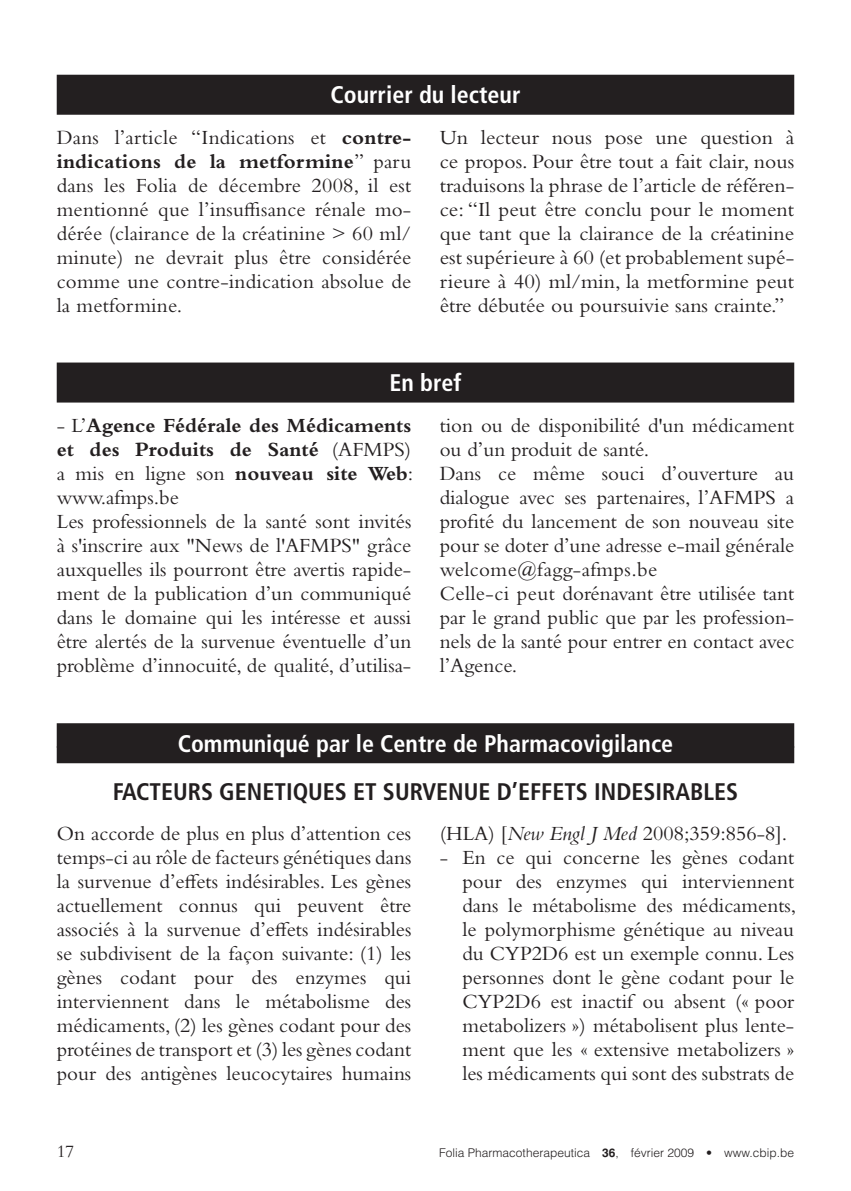
<style>
.page{position:relative;width:851px;height:1191px;background:#fff}
.page>*{position:absolute;margin:0;border:0;box-sizing:border-box;transform-origin:0 0}
.t1{font:700 condensed 24px "Frutiger LT Std";color:#fff}
.t2{font:700 condensed 24px "Frutiger LT Std";color:#231f20}
.t3{font:21px/24px "Bembo Std";color:#231f20;text-align:justify}
.t4{font:18px "Bembo Std";color:#231f20}
.t5{font:300 12px "Helvetica LT Std";color:#231f20}
.s1{font-weight:700}
.s2{font-style:italic}
</style>
<div class="page">
<div style="left:57px;top:362px;width:737px;height:40px;background:#231f20"></div>
<div style="left:57px;top:75px;width:737px;height:40px;background:#231f20"></div>
<div style="left:57px;top:723px;width:737px;height:40px;background:#231f20"></div>
<p class="t1" style="left:330px;top:80px;width:191px">Courrier du lecteur</p>
<p class="t3" style="left:57px;top:125px;width:356px">Dans l’article “Indications et <span class="s1">contre&shy;indications de la metformine</span>” paru dans les Folia de décembre 2008, il est mentionné que l’insuffisance rénale mo&shy;dérée (clairance de la créatinine &gt; 60 ml/ minute) ne devrait plus être considérée comme une contre-indication absolue de la metformine.</p>
<p class="t3" style="left:439px;top:125px;width:356px">Un lecteur nous pose une question à ce propos. Pour être tout a fait clair, nous traduisons la phrase de l’article de référen&shy;ce: “Il peut être conclu pour le moment que tant que la clairance de la créatinine est supérieure à 60 (et probablement supé&shy;rieure à 40) ml/min, la metformine peut être débutée ou poursuivie sans crainte.”</p>
<p class="t1" style="left:389px;top:368px;width:73px">En bref</p>
<p class="t3" style="left:57px;top:413px;width:358px;text-align:left">- L’<span class="s1">Agence Fédérale des Médicaments et des Produits de Santé</span> (AFMPS) a mis en ligne son <span class="s1">nouveau site Web</span>: www.afmps.be<br>Les professionnels de la santé sont invités à s'inscrire aux "News de l'AFMPS" grâce auxquelles ils pourront être avertis rapide&shy;ment de la publication d’un communiqué dans le domaine qui les intéresse et aussi être alertés de la survenue éventuelle d’un problème d’innocuité, de qualité, d’utilisa-</p>
<p class="t3" style="left:439px;top:413px;width:356px;text-align:left">tion ou de disponibilité d'un médicament ou d’un produit de santé.<br>Dans ce même souci d’ouverture au dialogue avec ses partenaires, l’AFMPS a profité du lancement de son nouveau site pour se doter d’une adresse e-mail générale welcome@fagg-afmps.be<br>Celle-ci peut dorénavant être utilisée tant par le grand public que par les profession&shy;nels de la santé pour entrer en contact avec l’Agence.</p>
<p class="t1" style="left:178px;top:729px;width:497px">Communiqué par le Centre de Pharmacovigilance</p>
<p class="t2" style="left:113px;top:777px;width:627px">FACTEURS GENETIQUES ET SURVENUE D’EFFETS INDESIRABLES</p>
<p class="t3" style="left:57px;top:821px;width:356px">On accorde de plus en plus d’attention ces temps-ci au rôle de facteurs génétiques dans la survenue d’effets indésirables. Les gènes actuellement connus qui peuvent être associés à la survenue d’effets indésirables se subdivisent de la façon suivante: (1) les gènes codant pour des enzymes qui interviennent dans le métabolisme des médicaments, (2) les gènes codant pour des protéines de transport et (3) les gènes codant pour des antigènes leucocytaires humains</p>
<p class="t3" style="left:439px;top:821px;width:349px">(HLA) [<span class="s2">New Engl J Med</span> 2008;359:856-8].</p>
<p class="t3" style="left:462px;top:845px;width:335px;text-indent:-23px">- En ce qui concerne les gènes codant pour des enzymes qui interviennent dans le métabolisme des médicaments, le polymorphisme génétique au niveau du CYP2D6 est un exemple connu. Les personnes dont le gène codant pour le CYP2D6 est inactif ou absent (« poor metabolizers ») métabolisent plus lente&shy;ment que les « extensive metabolizers » les médicaments qui sont des substrats de</p>
<p class="t4" style="left:57px;top:1140px;width:19px">17</p>
<p class="t5" style="left:439px;top:1145px;width:356px">Folia Pharmacotherapeutica <span class="s1">36</span>, février 2009 • www.cbip.be</p>
</div>
